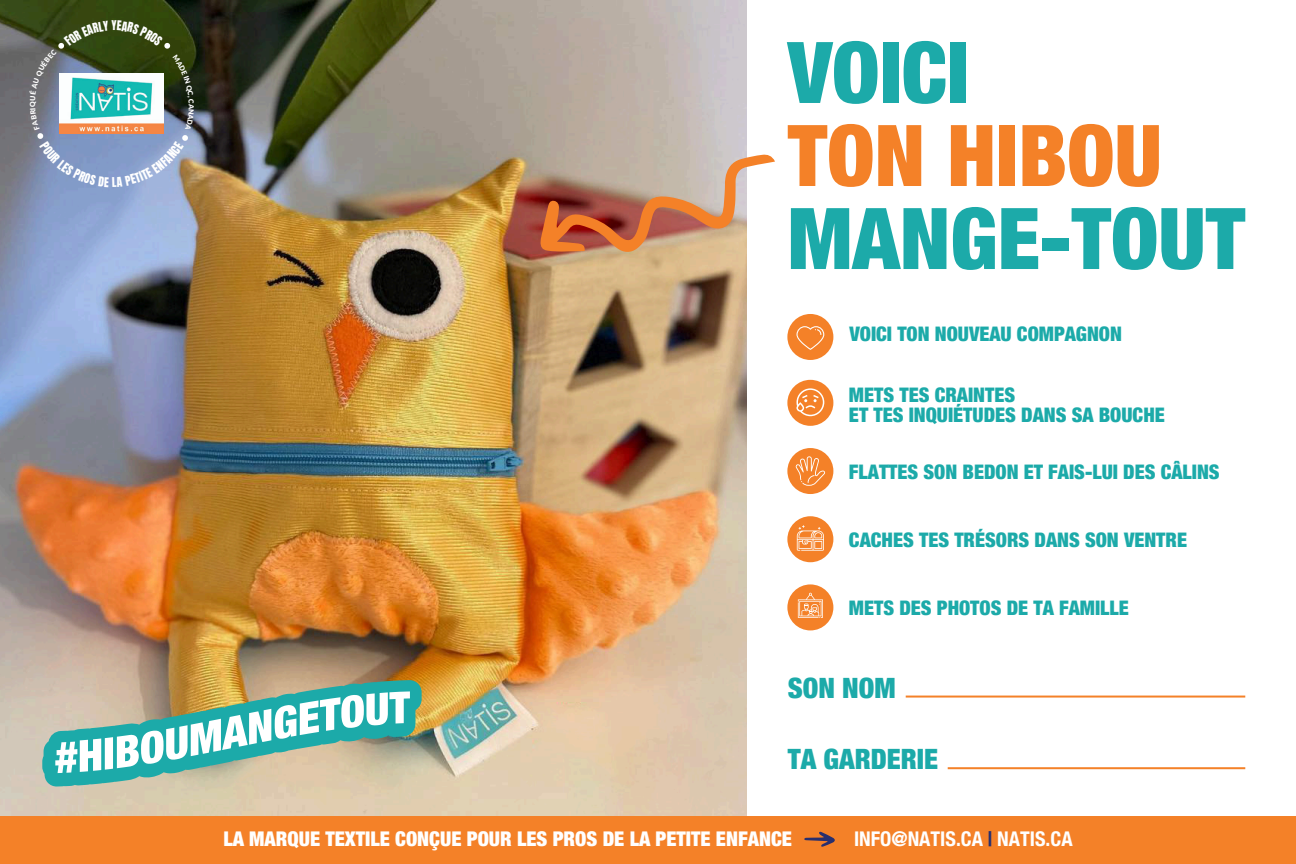
<style>
.page{position:relative;width:1296px;height:864px;background:#fff}
.page>*{position:absolute;margin:0;border:0;box-sizing:border-box;transform-origin:0 0}
.t1{font:900 condensed 85.2px "Helvetica Neue";color:#1caaa9}
.t2{font:900 condensed 85.2px "Helvetica Neue";color:#f48128}
.t3{font:900 condensed 28px "Helvetica Neue";color:#1caaa9}
.t4{font:900 condensed 20.2px "Helvetica Neue";color:#fff}
.t5{font:700 condensed 20.2px "Helvetica Neue";color:#fff}
.t6{font:900 condensed 20px/19.6px "Helvetica Neue";color:#1caaa9}
.t7{font:11.4px "Anton";color:#fff}
.t8{font:900 7px "Lato";color:#fff}
.s1{color:#282f6e}
</style>
<div class="page">
<img style="left:0;top:0;width:747px;height:817px">
<div style="left:0;top:817px;width:1296px;height:47px;background:#f48128"></div>
<svg style="left:42px;top:680px;width:380px;height:107px"></svg>
<svg style="left:540px;top:154px;width:235px;height:99px;background:#c7977d"></svg>
<svg style="left:804px;top:831px;width:31px;height:16px"></svg>
<div style="left:787px;top:380px;width:46px;height:46px;background:#f48128;border-radius:50%"></div>
<div style="left:787px;top:448px;width:46px;height:46px;background:#f48128;border-radius:50%"></div>
<div style="left:787px;top:516px;width:46px;height:46px;background:#f48128;border-radius:50%"></div>
<div style="left:787px;top:584px;width:46px;height:46px;background:#f48128;border-radius:50%"></div>
<hr style="left:906px;top:696px;width:339px;height:2px;background:#f48128">
<hr style="left:948px;top:767px;width:297px;height:2px;background:#f48128">
<svg style="left:796px;top:388px;width:28px;height:28px"></svg>
<svg style="left:795px;top:456px;width:31px;height:30px"></svg>
<svg style="left:797px;top:525px;width:27px;height:26px"></svg>
<svg style="left:798px;top:593px;width:25px;height:25px"></svg>
<div style="left:787px;top:314px;width:46px;height:46px;background:#f48128;border-radius:50%"></div>
<svg style="left:796px;top:326px;width:28px;height:24px"></svg>
<svg style="left:29px;top:20px;width:165px;height:167px;background:#6f8581"></svg>
<p class="t7" style="left:112px;top:20px;width:7px">Y</p>
<p class="t8" style="left:29px;top:107px;width:7px;rotate:-90deg">Q</p>
<p class="t8" style="left:195px;top:104px;width:7px;rotate:90deg">A</p>
<h1 class="t1" style="left:788px;top:3px;width:183px">VOICI</h1>
<h1 class="t2" style="left:788px;top:86px;width:376px">TON HIBOU</h1>
<h1 class="t1" style="left:788px;top:169px;width:459px">MANGE-TOUT</h1>
<p class="t6" style="left:849px;top:323px;width:274px">VOICI TON NOUVEAU COMPAGNON</p>
<p class="t6" style="left:849px;top:384px;width:317px">METS TES CRAINTES<br>ET TES INQUIÉTUDES DANS SA BOUCHE</p>
<p class="t6" style="left:849px;top:461px;width:372px">FLATTES SON BEDON ET FAIS-LUI DES CÂLINS</p>
<p class="t6" style="left:849px;top:529px;width:340px">CACHES TES TRÉSORS DANS SON VENTRE</p>
<p class="t6" style="left:849px;top:597px;width:281px">METS DES PHOTOS DE TA FAMILLE</p>
<h2 class="t3" style="left:788px;top:665px;width:109px">SON NOM</h2>
<h2 class="t3" style="left:788px;top:736px;width:152px">TA GARDERIE</h2>
<p class="t4" style="left:223px;top:822px;width:570px">LA MARQUE TEXTILE CONÇUE POUR LES PROS DE LA PETITE ENFANCE</p>
<p class="t5" style="left:854px;top:822px;width:220px">INFO@NATIS.CA <span class="s1">|</span> NATIS.CA</p>
</div>
